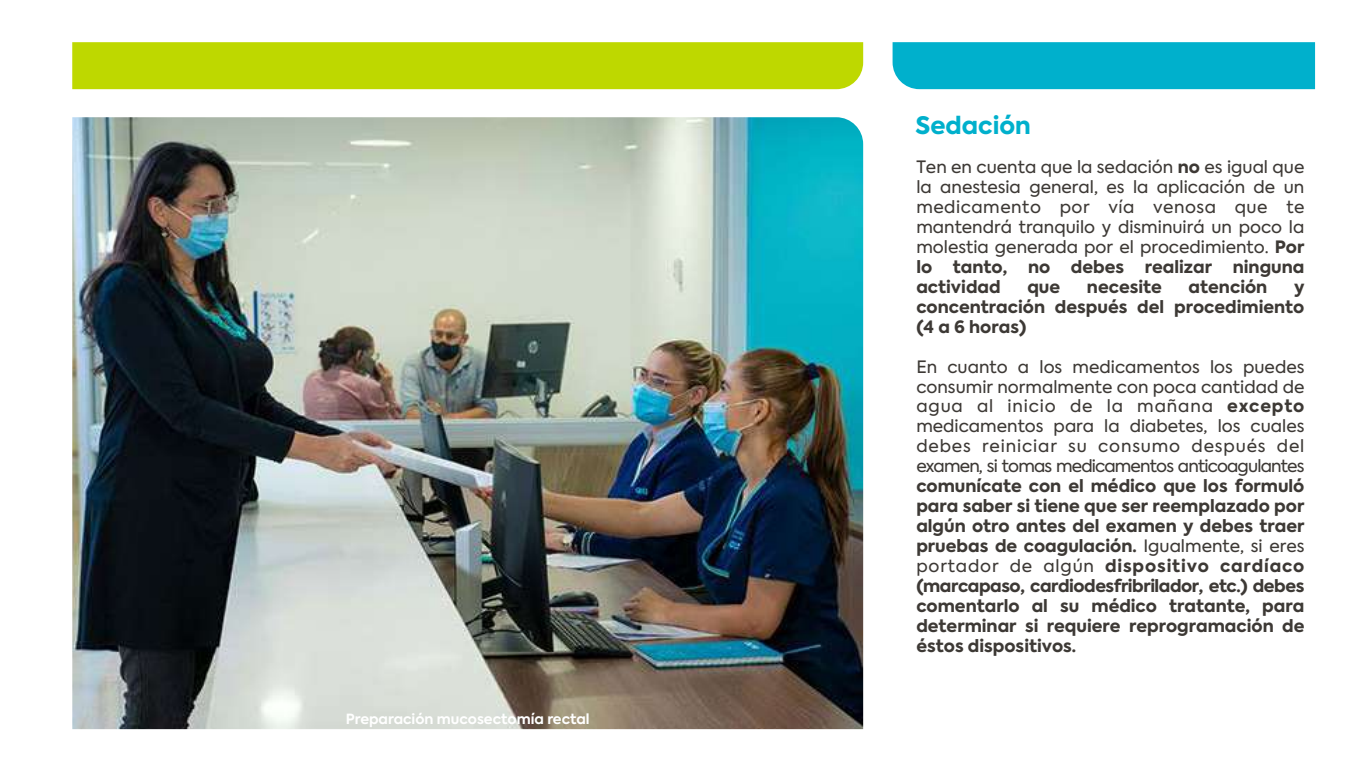
<style>
.page{position:relative;width:1366px;height:768px;background:#fff}
.page>*{position:absolute;margin:0;border:0;box-sizing:border-box;transform-origin:0 0}
.t1{font:800 24px "Axiforma";color:#00b0cc}
.t2{font:17px/20px "Axiforma";color:#3d3935;text-align:justify}
.t3{font:800 17px/20px "Axiforma";color:#3d3935;text-align:justify}
.t4{font:700 14px "Axiforma";color:#fff}
.s1{font-weight:800}
.s2{font-weight:400}
</style>
<div class="page">
<div style="left:72px;top:42px;width:791px;height:47px;background:#bed800"></div>
<img style="left:72px;top:117px;width:791px;height:612px">
<div style="left:893px;top:42px;width:422px;height:47px;background:#00b0cc"></div>
<p class="t4" style="left:346px;top:709px;width:245px">Preparación mucosectomía rectal</p>
<h1 class="t1" style="left:916px;top:109px;width:117px">Sedación</h1>
<p class="t2" style="left:916px;top:157px;width:390px">Ten en cuenta que la sedación <span class="s1">no</span> es igual que la anestesia general, es la aplicación de un medicamento por vía venosa que te mantendrá tranquilo y disminuirá un poco la molestia generada por el procedimiento. <span class="s1">Por lo tanto, no debes realizar ninguna actividad</span></p>
<p class="t3" style="left:1027px;top:277px;width:34px">que</p>
<p class="t3" style="left:1087px;top:277px;width:77px">necesite</p>
<p class="t3" style="left:1189px;top:277px;width:80px">atención</p>
<p class="t3" style="left:916px;top:277px;width:390px;text-indent:378px">y concentración después del procedimiento (4 a 6 horas)</p>
<p class="t2" style="left:916px;top:357px;width:390px">En cuanto a los medicamentos los puedes consumir normalmente con poca cantidad de agua al inicio de la mañana <span class="s1">excepto </span>medicamentos para la diabetes, los cuales debes reiniciar su consumo después del examen, si tomas medicamentos anticoagulantes</p>
<p class="t3" style="left:916px;top:476px;width:390px">comunícate con el médico que los formuló para saber si tiene que ser reemplazado por algún otro antes del examen y debes traer pruebas de coagulación. <span class="s2">Igualmente, si eres portador de algún</span> dispositivo cardíaco (marcapaso, cardiodesfribrilador, etc.) debes comentarlo al su médico tratante, para determinar si requiere reprogramación de éstos dispositivos.</p>
</div>
